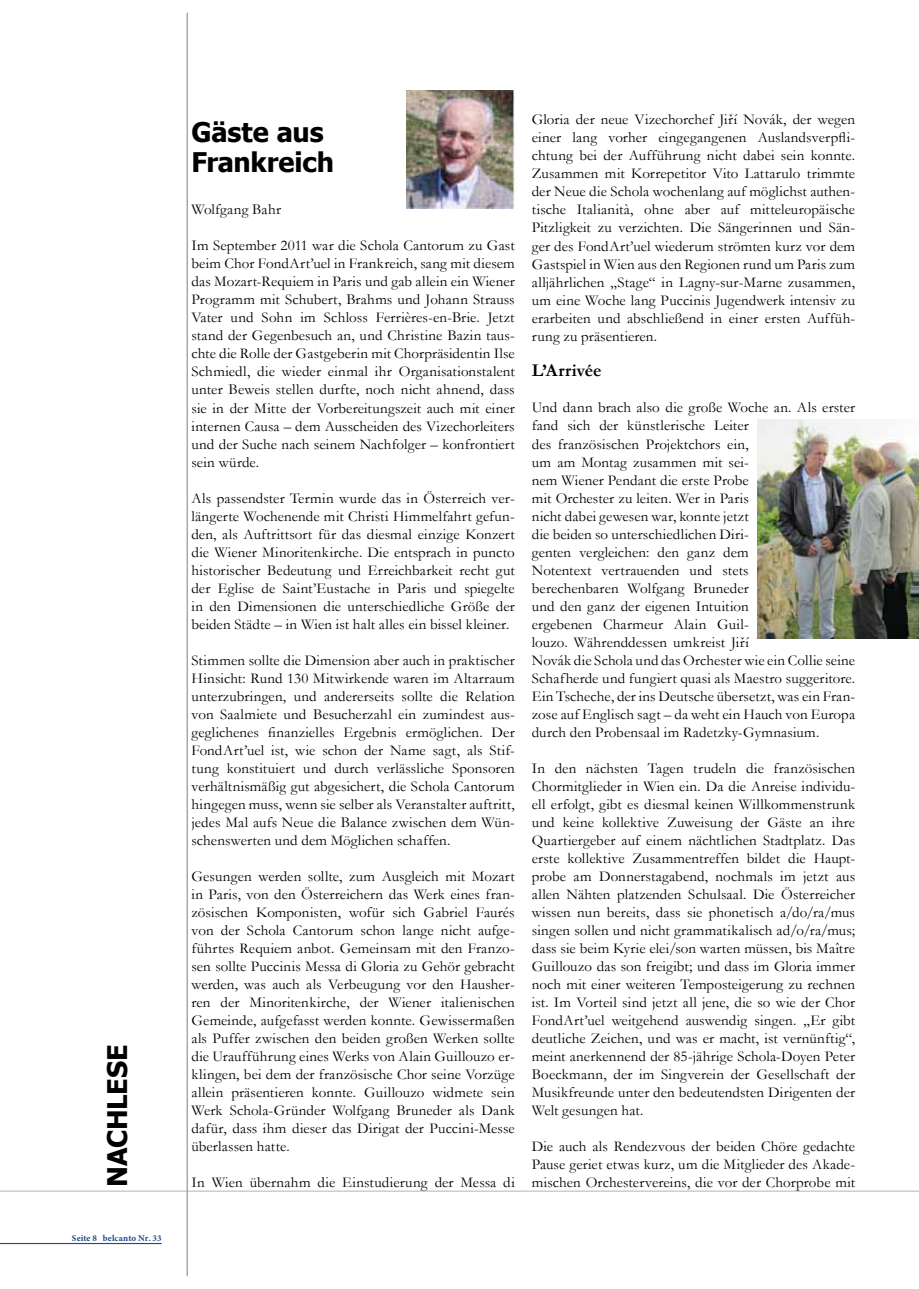
<style>
.page{position:relative;width:919px;height:1289px;background:#fff}
.page>*{position:absolute;margin:0;border:0;box-sizing:border-box;transform-origin:0 0}
.t1{font:700 27px/29.7px "Tahoma";letter-spacing:-.005em;color:#000}
.t2{font:700 18px "Garamond";letter-spacing:.01em;color:#000}
.t3{font:15px/18px "Garamond";letter-spacing:.01em;color:#000;text-align:justify}
.t4{font:700 9px "Minion Pro";letter-spacing:.015em;color:#1d498c}
</style>
<div class="page">
<hr style="left:0;top:1242px;width:162px;height:1px;background:#1d498c">
<hr style="left:0;top:1190px;width:918px;height:1px;background:#bbbdc0">
<hr style="left:187px;top:13px;width:1px;height:1263px;background:#8a8c8e">
<img style="left:757px;top:419px;width:161px;height:219px">
<img style="left:406px;top:90px;width:108px;height:118px">
<h1 class="t1" style="left:101px;top:1186px;width:144px;rotate:-90deg">NACHLESE</h1>
<p class="t4" style="left:72px;top:1231px;width:91px">Seite 8 belcanto Nr. 33</p>
<h1 class="t1" style="left:191px;top:116px;width:144px">Gäste aus<br>Frankreich</h1>
<p class="t3" style="left:191px;top:200px;width:91px">Wolfgang Bahr</p>
<p class="t3" style="left:191px;top:236px;width:325px">Im September 2011 war die Schola Cantorum zu Gast beim Chor FondArt’uel in Frankreich, sang mit diesem das Mozart-Requiem in Paris und gab allein ein Wiener Programm mit Schubert, Brahms und Johann Strauss Vater und Sohn im Schloss Ferrières-en-Brie. Jetzt stand der Gegenbesuch an, und Christine Bazin taus&shy;chte die Rolle der Gastgeberin mit Chorpräsidentin Ilse Schmiedl, die wieder einmal ihr Organisationstalent unter Beweis stellen durfte, noch nicht ahnend, dass sie in der Mitte der Vorbereitungszeit auch mit einer internen Causa – dem Ausscheiden des Vizechorleiters und der Suche nach seinem Nachfolger – konfrontiert sein würde.</p>
<p class="t3" style="left:191px;top:488px;width:325px">Als passendster Termin wurde das in Österreich ver&shy;längerte Wochenende mit Christi Himmelfahrt gefun&shy;den, als Auftrittsort für das diesmal einzige Konzert die Wiener Minoritenkirche. Die entsprach in puncto historischer Bedeutung und Erreichbarkeit recht gut der Eglise de Saint’Eustache in Paris und spiegelte in den Dimensionen die unterschiedliche Größe der beiden Städte – in Wien ist halt alles ein bissel kleiner.</p>
<p class="t3" style="left:191px;top:650px;width:325px">Stimmen sollte die Dimension aber auch in praktischer Hinsicht: Rund 130 Mitwirkende waren im Altarraum unterzubringen, und andererseits sollte die Relation von Saalmiete und Besucherzahl ein zumindest aus&shy;geglichenes finanzielles Ergebnis ermöglichen. Der FondArt’uel ist, wie schon der Name sagt, als Stif&shy;tung konstituiert und durch verlässliche Sponsoren verhältnismäßig gut abgesichert, die Schola Cantorum hingegen muss, wenn sie selber als Veranstalter auftritt, jedes Mal aufs Neue die Balance zwischen dem Wün&shy;schenswerten und dem Möglichen schaffen.</p>
<p class="t3" style="left:191px;top:866px;width:325px">Gesungen werden sollte, zum Ausgleich mit Mozart in Paris, von den Österreichern das Werk eines fran&shy;zösischen Komponisten, wofür sich Gabriel Faurés von der Schola Cantorum schon lange nicht aufge&shy;führtes Requiem anbot. Gemeinsam mit den Franzo&shy;sen sollte Puccinis Messa di Gloria zu Gehör gebracht werden, was auch als Verbeugung vor den Hausher&shy;ren der Minoritenkirche, der Wiener italienischen Gemeinde, aufgefasst werden konnte. Gewissermaßen als Puffer zwischen den beiden großen Werken sollte die Uraufführung eines Werks von Alain Guillouzo er&shy;klingen, bei dem der französische Chor seine Vorzüge allein präsentieren konnte. Guillouzo widmete sein Werk Schola-Gründer Wolfgang Bruneder als Dank dafür, dass ihm dieser das Dirigat der Puccini-Messe überlassen hatte.</p>
<p class="t3" style="left:191px;top:1172px;width:325px">In Wien übernahm die Einstudierung der Messa di</p>
<p class="t3" style="left:531px;top:110px;width:325px">Gloria der neue Vizechorchef Jiří Novák, der wegen einer lang vorher eingegangenen Auslandsverpfli&shy;chtung bei der Aufführung nicht dabei sein konnte.<br>Zusammen mit Korrepetitor Vito Lattarulo trimmte der Neue die Schola wochenlang auf möglichst authen&shy;tische Italianità, ohne aber auf mitteleuropäische Pitzligkeit zu verzichten. Die Sängerinnen und Sän&shy;ger des FondArt’uel wiederum strömten kurz vor dem Gastspiel in Wien aus den Regionen rund um Paris zum alljährlichen „Stage“ in Lagny-sur-Marne zusammen, um eine Woche lang Puccinis Jugendwerk intensiv zu erarbeiten und abschließend in einer ersten Auffüh&shy;rung zu präsentieren.</p>
<p class="t2" style="left:531px;top:358px;width:71px">L’Arrivée</p>
<p class="t3" style="left:531px;top:398px;width:325px;text-align:left">Und dann brach also die große Woche an. Als erster fand sich der künstlerische Leiter<br>des französischen Projektchors ein,<br>um am Montag zusammen mit sei-<br>nem Wiener Pendant die erste Probe<br>mit Orchester zu leiten. Wer in Paris<br>nicht dabei gewesen war, konnte jetzt<br>die beiden so unterschiedlichen Diri-<br>genten vergleichen: den ganz dem<br>Notentext vertrauenden und stets<br>berechenbaren Wolfgang Bruneder<br>und den ganz der eigenen Intuition<br>ergebenen Charmeur Alain Guil-<br>louzo. Währenddessen umkreist Jiří<br>Novák die Schola und das Orchester wie ein Collie seine Schafherde und fungiert quasi als Maestro suggeritore.<br>Ein Tscheche, der ins Deutsche übersetzt, was ein Fran&shy;zose auf Englisch sagt – da weht ein Hauch von Europa durch den Probensaal im Radetzky-Gymnasium.</p>
<p class="t3" style="left:531px;top:758px;width:325px">In den nächsten Tagen trudeln die französischen Chormitglieder in Wien ein. Da die Anreise individu&shy;ell erfolgt, gibt es diesmal keinen Willkommenstrunk und keine kollektive Zuweisung der Gäste an ihre Quartiergeber auf einem nächtlichen Stadtplatz. Das erste kollektive Zusammentreffen bildet die Haupt&shy;probe am Donnerstagabend, nochmals im jetzt aus allen Nähten platzenden Schulsaal. Die Österreicher wissen nun bereits, dass sie phonetisch a/do/ra/mus singen sollen und nicht grammatikalisch ad/o/ra/mus; dass sie beim Kyrie elei/son warten müssen, bis Maître Guillouzo das son freigibt; und dass im Gloria immer noch mit einer weiteren Temposteigerung zu rechnen ist. Im Vorteil sind jetzt all jene, die so wie der Chor FondArt’uel weitgehend auswendig singen. „Er gibt deutliche Zeichen, und was er macht, ist vernünftig“, meint anerkennend der 85-jährige Schola-Doyen Peter Boeckmann, der im Singverein der Gesellschaft der Musikfreunde unter den bedeutendsten Dirigenten der Welt gesungen hat.</p>
<p class="t3" style="left:531px;top:1136px;width:325px">Die auch als Rendezvous der beiden Chöre gedachte Pause geriet etwas kurz, um die Mitglieder des Akade&shy;mischen Orchestervereins, die vor der Chorprobe mit</p>
</div>
